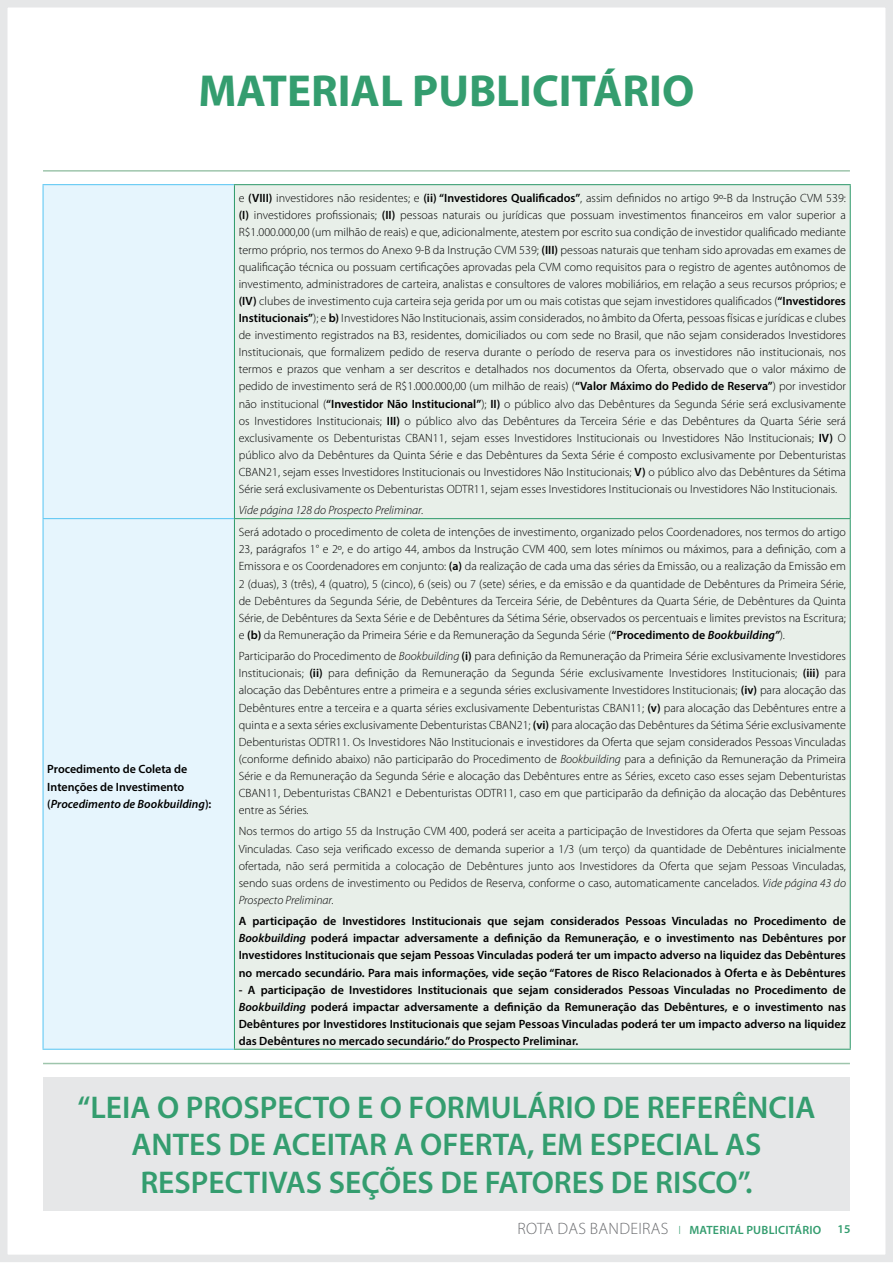
<style>
.page{position:relative;width:893px;height:1263px;background:#fff}
.page>*{position:absolute;margin:0;border:0;box-sizing:border-box;transform-origin:0 0}
.t1{font:700 45px "Myriad Pro";color:#349d6f}
.t2{font:600 31.5px/37.8px "Myriad Pro";color:#349d6f;text-align:center}
.t3{font:300 12px/17.1px "Myriad Pro";color:#000;text-align:justify}
.t4{font:600 12px/17.1px "Myriad Pro";color:#000;text-align:justify}
.t5{font:600 12px "Myriad Pro";letter-spacing:.02em;color:#349d6f}
.t6{font:italic 300 12px "Myriad Pro";color:#000}
.s1{font-style:italic}
.s2{font-weight:600}
.s3{font-weight:600;font-style:italic}
.s4{font-weight:300;font-size:16.5px;color:#6d6e71}
.s5{font-weight:300}
</style>
<div class="page">
<div style="left:0;top:0;width:893px;height:1262px;border:8px solid #e6e7e8"></div>
<hr style="left:43px;top:1063px;width:807px;height:1px;background:#9ec5ac">
<hr style="left:43px;top:170px;width:807px;height:2px;background:#9ec5ac">
<div style="left:43px;top:1076px;width:807px;height:134px;background:#e6e7e8"></div>
<svg style="left:0;top:0;width:1px;height:1262px"></svg>
<div style="left:44px;top:185px;width:190px;height:864px;background:#e6f5fd"></div>
<div style="left:235px;top:185px;width:615px;height:864px;background:#e8efe9"></div>
<hr style="left:43px;top:184px;width:191px;height:1px;background:#5cc7f3">
<hr style="left:43px;top:185px;width:1px;height:333px;background:#5cc7f3">
<hr style="left:43px;top:518px;width:191px;height:1px;background:#5cc7f3">
<hr style="left:43px;top:519px;width:1px;height:530px;background:#5cc7f3">
<hr style="left:43px;top:1049px;width:191px;height:1px;background:#5cc7f3">
<hr style="left:234px;top:184px;width:617px;height:1px;background:#349d6f">
<hr style="left:234px;top:185px;width:1px;height:333px;background:#349d6f">
<hr style="left:850px;top:185px;width:1px;height:333px;background:#349d6f">
<hr style="left:234px;top:518px;width:617px;height:1px;background:#349d6f">
<hr style="left:234px;top:519px;width:1px;height:530px;background:#349d6f">
<hr style="left:850px;top:519px;width:1px;height:530px;background:#349d6f">
<hr style="left:234px;top:1049px;width:617px;height:1px;background:#349d6f">
<h1 class="t1" style="left:199px;top:62px;width:497px">MATERIAL PUBLICITÁRIO</h1>
<p class="t4" style="left:47px;top:760px;width:166px;text-align:left">Procedimento de Coleta de<br>Intenções de Investimento (<span class="s1">Procedimento de Bookbuilding</span>):</p>
<p class="t3" style="left:239px;top:190px;width:609px">e <span class="s2">(VIII)</span> investidores não residentes; e <span class="s2">(ii) “Investidores Qualificados”</span>, assim definidos no artigo 9º-B da Instrução CVM 539: <span class="s2">(I)</span> investidores profissionais; <span class="s2">(II)</span> pessoas naturais ou jurídicas que possuam investimentos financeiros em valor superior a R$1.000.000,00 (um milhão de reais) e que, adicionalmente, atestem por escrito sua condição de investidor qualificado mediante termo próprio, nos termos do Anexo 9-B da Instrução CVM 539; <span class="s2">(III)</span> pessoas naturais que tenham sido aprovadas em exames de qualificação técnica ou possuam certificações aprovadas pela CVM como requisitos para o registro de agentes autônomos de investimento, administradores de carteira, analistas e consultores de valores mobiliários, em relação a seus recursos próprios; e <span class="s2">(IV)</span> clubes de investimento cuja carteira seja gerida por um ou mais cotistas que sejam investidores qualificados (<span class="s2">“Investidores Institucionais”</span>); e <span class="s2">b)</span> Investidores Não Institucionais, assim considerados, no âmbito da Oferta, pessoas físicas e jurídicas e clubes de investimento registrados na B3, residentes, domiciliados ou com sede no Brasil, que não sejam considerados Investidores Institucionais, que formalizem pedido de reserva durante o período de reserva para os investidores não institucionais, nos termos e prazos que venham a ser descritos e detalhados nos documentos da Oferta, observado que o valor máximo de pedido de investimento será de R$1.000.000,00 (um milhão de reais) (<span class="s2">“Valor Máximo do Pedido de Reserva”</span>) por investidor não institucional (<span class="s2">“Investidor Não Institucional”</span>); <span class="s2">II)</span> o público alvo das Debêntures da Segunda Série será exclusivamente os Investidores Institucionais; <span class="s2">III)</span> o público alvo das Debêntures da Terceira Série e das Debêntures da Quarta Série será exclusivamente os Debenturistas CBAN11, sejam esses Investidores Institucionais ou Investidores Não Institucionais; <span class="s2">IV)</span> O público alvo da Debêntures da Quinta Série e das Debêntures da Sexta Série é composto exclusivamente por Debenturistas CBAN21, sejam esses Investidores Institucionais ou Investidores Não Institucionais; <span class="s2">V)</span> o público alvo das Debêntures da Sétima Série será exclusivamente os Debenturistas ODTR11, sejam esses Investidores Institucionais ou Investidores Não Institucionais.</p>
<p class="t6" style="left:239px;top:504px;width:186px">Vide página 128 do Prospecto Preliminar.</p>
<p class="t3" style="left:239px;top:524px;width:609px">Será adotado o procedimento de coleta de intenções de investimento, organizado pelos Coordenadores, nos termos do artigo 23, parágrafos 1° e 2º, e do artigo 44, ambos da Instrução CVM 400, sem lotes mínimos ou máximos, para a definição, com a Emissora e os Coordenadores em conjunto: <span class="s2">(a)</span> da realização de cada uma das séries da Emissão, ou a realização da Emissão em 2 (duas), 3 (três), 4 (quatro), 5 (cinco), 6 (seis) ou 7 (sete) séries, e da emissão e da quantidade de Debêntures da Primeira Série, de Debêntures da Segunda Série, de Debêntures da Terceira Série, de Debêntures da Quarta Série, de Debêntures da Quinta Série, de Debêntures da Sexta Série e de Debêntures da Sétima Série, observados os percentuais e limites previstos na Escritura; e <span class="s2">(b)</span> da Remuneração da Primeira Série e da Remuneração da Segunda Série (<span class="s2">“Procedimento de</span> <span class="s3">Bookbuilding”</span>).</p>
<p class="t3" style="left:239px;top:648px;width:609px">Participarão do Procedimento de <span class="s1">Bookbuilding</span> <span class="s2">(i)</span> para definição da Remuneração da Primeira Série exclusivamente Investidores Institucionais; <span class="s2">(ii)</span> para definição da Remuneração da Segunda Série exclusivamente Investidores Institucionais; <span class="s2">(iii)</span> para alocação das Debêntures entre a primeira e a segunda séries exclusivamente Investidores Institucionais; <span class="s2">(iv)</span> para alocação das Debêntures entre a terceira e a quarta séries exclusivamente Debenturistas CBAN11; <span class="s2">(v)</span> para alocação das Debêntures entre a quinta e a sexta séries exclusivamente Debenturistas CBAN21; <span class="s2">(vi)</span> para alocação das Debêntures da Sétima Série exclusivamente Debenturistas ODTR11. Os Investidores Não Institucionais e investidores da Oferta que sejam considerados Pessoas Vinculadas (conforme definido abaixo) não participarão do Procedimento de <span class="s1">Bookbuilding</span> para a definição da Remuneração da Primeira Série e da Remuneração da Segunda Série e alocação das Debêntures entre as Séries, exceto caso esses sejam Debenturistas CBAN11, Debenturistas CBAN21 e Debenturistas ODTR11, caso em que participarão da definição da alocação das Debêntures entre as Séries<span class="s1">.</span></p>
<p class="t3" style="left:239px;top:823px;width:609px">Nos termos do artigo 55 da Instrução CVM 400, poderá ser aceita a participação de Investidores da Oferta que sejam Pessoas Vinculadas. Caso seja verificado excesso de demanda superior a 1/3 (um terço) da quantidade de Debêntures inicialmente ofertada, não será permitida a colocação de Debêntures junto aos Investidores da Oferta que sejam Pessoas Vinculadas, sendo suas ordens de investimento ou Pedidos de Reserva, conforme o caso, automaticamente cancelados. <span class="s1">Vide página 43 do Prospecto Preliminar.</span></p>
<p class="t4" style="left:239px;top:912px;width:609px">A participação de Investidores Institucionais que sejam considerados Pessoas Vinculadas no Procedimento de <span class="s1">Bookbuilding</span> poderá impactar adversamente a definição da Remuneração, e o investimento nas Debêntures por Investidores Institucionais que sejam Pessoas Vinculadas poderá ter um impacto adverso na liquidez das Debêntures no mercado secundário. Para mais informações, vide seção “Fatores de Risco Relacionados à Oferta e às Debêntures</p>
<p class="t4" style="left:239px;top:981px;width:609px">- A participação de Investidores Institucionais que sejam considerados Pessoas Vinculadas no Procedimento de <span class="s1">Bookbuilding</span> poderá impactar adversamente a definição da Remuneração das Debêntures, e o investimento nas Debêntures por Investidores Institucionais que sejam Pessoas Vinculadas poderá ter um impacto adverso na liquidez das Debêntures no mercado secundário.” do Prospecto Preliminar.</p>
<h2 class="t2" style="left:78px;top:1087px;width:739px">“LEIA O PROSPECTO E O FORMULÁRIO DE REFERÊNCIA<br>ANTES DE ACEITAR A OFERTA, EM ESPECIAL AS<br>RESPECTIVAS SEÇÕES DE FATORES DE RISCO”.</h2>
<p class="t5" style="left:517px;top:1222px;width:305px"><span class="s4">ROTA DAS BANDEIRAS</span> <span class="s5">I</span> MATERIAL PUBLICITÁRIO</p>
<p class="t5" style="left:838px;top:1222px;width:14px">15</p>
</div>
